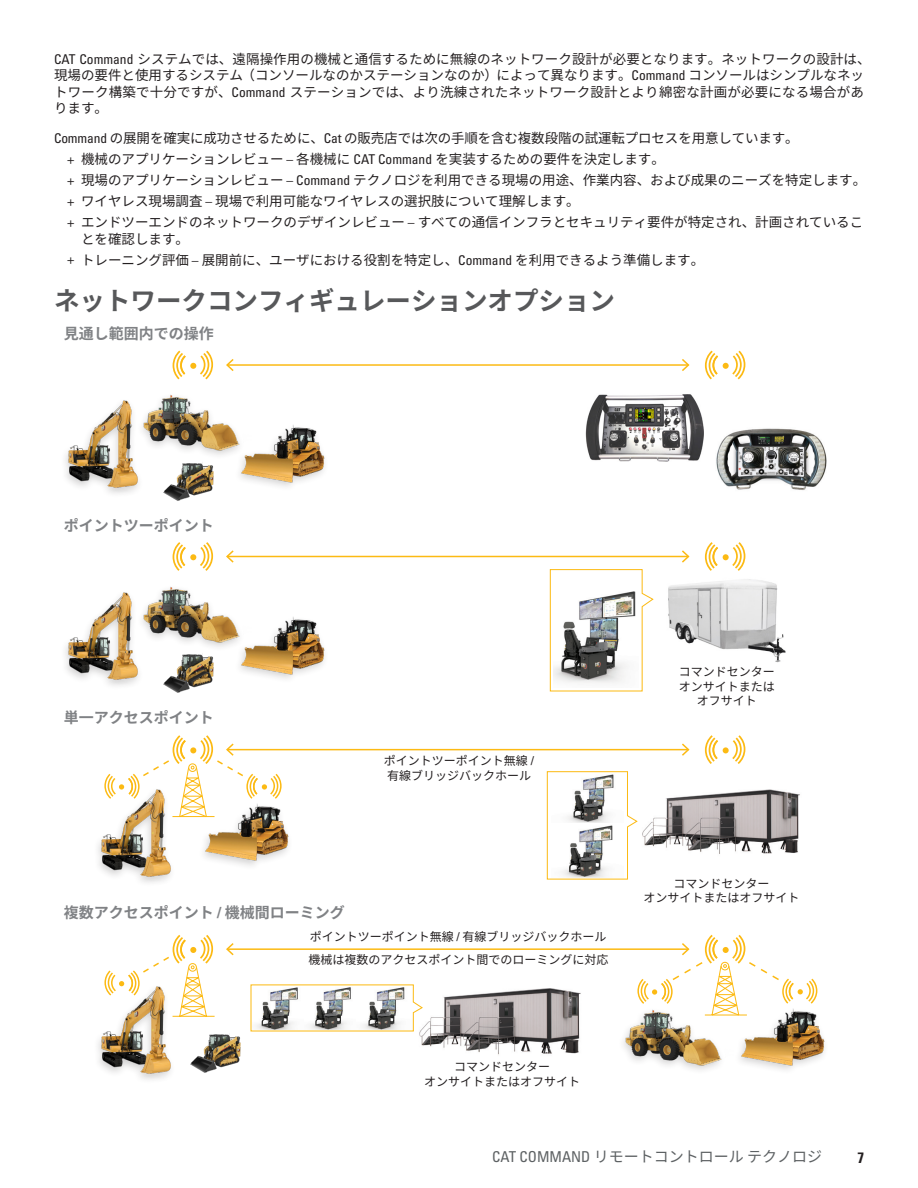
<style>
.page{position:relative;width:918px;height:1188px;background:#fff}
.page>*{position:absolute;margin:0;border:0;box-sizing:border-box;transform-origin:0 0}
.Headline_sm_gray_bold{font:700 25.5px "Noto Sans CJ Kjp";color:#57585a}
.Headline_small_black{font:700 15px "Noto Sans CJ Kjp";color:#808285}
.t1{font:15px "Noto Sans CJ Kjp";color:#5d6163}
.t2{font:15px "Univers LTCYR 67 Bold Cond";color:#231f20}
.Body_copy{font:13.5px/16.5px "Noto Sans CJ Kjp";color:#231f20}
.Body_copy-2{font:12px/14.4px "Noto Sans CJ Kjp";color:#231f20;text-align:center}
.s1{font-family:"Univers LTCYR 57";font-stretch:condensed}
.s2{font-family:"Univers LTCYR 67 Bold Cond";font-weight:400}
</style>
<div class="page">
<svg style="left:173px;top:351px;width:40px;height:28px"></svg>
<svg style="left:705px;top:351px;width:40px;height:28px"></svg>
<hr style="left:227px;top:364px;width:461px;height:2px;background:#fcba13">
<svg style="left:226px;top:359px;width:9px;height:12px"></svg>
<svg style="left:680px;top:359px;width:10px;height:12px"></svg>
<img style="left:65px;top:408px;width:74px;height:86px">
<img style="left:240px;top:425px;width:85px;height:61px">
<img style="left:117px;top:394px;width:135px;height:70px">
<img style="left:716px;top:428px;width:111px;height:62px">
<img style="left:585px;top:394px;width:118px;height:67px">
<svg style="left:549px;top:569px;width:105px;height:123px"></svg>
<svg style="left:173px;top:542px;width:40px;height:29px"></svg>
<svg style="left:705px;top:542px;width:40px;height:29px"></svg>
<hr style="left:227px;top:556px;width:461px;height:1px;background:#fcba13">
<svg style="left:226px;top:550px;width:9px;height:13px"></svg>
<svg style="left:680px;top:550px;width:10px;height:13px"></svg>
<img style="left:65px;top:600px;width:74px;height:86px">
<img style="left:240px;top:617px;width:85px;height:61px">
<img style="left:117px;top:586px;width:135px;height:70px">
<img style="left:668px;top:579px;width:118px;height:84px">
<img style="left:98px;top:1017px;width:73px;height:63px">
<hr style="left:227px;top:948px;width:461px;height:2px;background:#fcba13">
<svg style="left:226px;top:943px;width:9px;height:13px"></svg>
<img style="left:740px;top:1016px;width:85px;height:54px">
<img style="left:623px;top:1016px;width:99px;height:54px">
<img style="left:419px;top:989px;width:162px;height:66px">
<svg style="left:250px;top:984px;width:174px;height:48px"></svg>
<svg style="left:104px;top:935px;width:111px;height:82px"></svg>
<svg style="left:637px;top:935px;width:180px;height:81px"></svg>
<svg style="left:546px;top:771px;width:92px;height:109px"></svg>
<img style="left:551px;top:774px;width:72px;height:48px">
<svg style="left:705px;top:735px;width:40px;height:29px"></svg>
<hr style="left:227px;top:749px;width:461px;height:1px;background:#fcba13">
<svg style="left:680px;top:743px;width:10px;height:13px"></svg>
<img style="left:642px;top:789px;width:158px;height:65px">
<img style="left:98px;top:817px;width:80px;height:66px">
<img style="left:204px;top:817px;width:85px;height:48px">
<svg style="left:104px;top:735px;width:178px;height:82px"></svg>
<img style="left:190px;top:1024px;width:64px;height:49px">
<img style="left:157px;top:453px;width:70px;height:48px">
<img style="left:157px;top:645px;width:70px;height:48px">
<p class="Body_copy" style="left:54px;top:51px;width:818px"><span class="s1">CAT Command</span> システムでは、遠隔操作用の機械と通信するために無線のネットワーク設計が必要となります。ネットワークの設計は、現場の要件と使用するシステム（コンソールなのかステーションなのか）によって異なります。<span class="s1">Command</span> コンソールはシンプルなネットワーク構築で十分ですが、<span class="s1">Command</span> ステーションでは、より洗練されたネットワーク設計とより綿密な計画が必要になる場合があります。</p>
<p class="Body_copy" style="left:54px;top:130px;width:746px"><span class="s1">Command</span> の展開を確実に成功させるために、<span class="s1">Cat</span> の販売店では次の手順を含む複数段階の試運転プロセスを用意しています。</p>
<p class="Body_copy" style="left:68px;top:151px;width:599px"><span class="s1">+</span> 機械のアプリケーションレビュー <span class="s1">–</span> 各機械に <span class="s1">CAT Command</span> を実装するための要件を決定します。</p>
<p class="Body_copy" style="left:68px;top:172px;width:800px"><span class="s1">+</span> 現場のアプリケーションレビュー <span class="s1">– Command</span> テクノロジを利用できる現場の用途、作業内容、および成果のニーズを特定します。</p>
<p class="Body_copy" style="left:68px;top:193px;width:514px"><span class="s1">+</span> ワイヤレス現場調査 <span class="s1">–</span> 現場で利用可能なワイヤレスの選択肢について理解します。</p>
<p class="Body_copy" style="left:81px;top:214px;width:784px;text-indent:-14px"><span class="s1">+</span> エンドツーエンドのネットワークのデザインレビュー <span class="s1">–</span> すべての通信インフラとセキュリティ要件が特定され、計画されていることを確認します。</p>
<p class="Body_copy" style="left:68px;top:252px;width:638px"><span class="s1">+</span> トレーニング評価 <span class="s1">–</span> 展開前に、ユーザにおける役割を特定し、<span class="s1">Command</span> を利用できるよう準備します。</p>
<p class="Headline_sm_gray_bold" style="left:54px;top:286px;width:562px">ネットワークコンフィギュレーションオプション</p>
<p class="Headline_small_black" style="left:64px;top:325px;width:152px">見通し範囲内での操作</p>
<p class="Headline_small_black" style="left:64px;top:517px;width:152px">ポイントツーポイント</p>
<p class="Headline_small_black" style="left:64px;top:709px;width:152px">単一アクセスポイント</p>
<p class="Body_copy-2" style="left:384px;top:754px;width:152px;text-align:left">ポイントツーポイント無線 <span class="s1">/</span>有線ブリッジバックホール</p>
<p class="Body_copy-2" style="left:679px;top:665px;width:97px">コマンドセンター</p>
<p class="Body_copy-2" style="left:679px;top:679px;width:97px">オンサイトまたはオフサイト</p>
<p class="Headline_small_black" style="left:64px;top:904px;width:282px">複数アクセスポイント <span class="s2">/</span> 機械間ローミング</p>
<p class="Body_copy-2" style="left:310px;top:930px;width:298px">ポイントツーポイント無線 <span class="s1">/</span> 有線ブリッジバックホール</p>
<p class="Body_copy-2" style="left:308px;top:953px;width:302px">機械は複数のアクセスポイント間でのローミングに対応</p>
<p class="Body_copy-2" style="left:674px;top:876px;width:97px">コマンドセンター</p>
<p class="Body_copy-2" style="left:644px;top:891px;width:157px">オンサイトまたはオフサイト</p>
<p class="Body_copy-2" style="left:454px;top:1060px;width:97px">コマンドセンター</p>
<p class="Body_copy-2" style="left:424px;top:1075px;width:157px">オンサイトまたはオフサイト</p>
<p class="t1" style="left:492px;top:1148px;width:331px"><span class="s1">CAT COMMAND</span> リモートコントロールテクノロジ</p>
<p class="t2" style="left:857px;top:1148px;width:8px">7</p>
</div>
